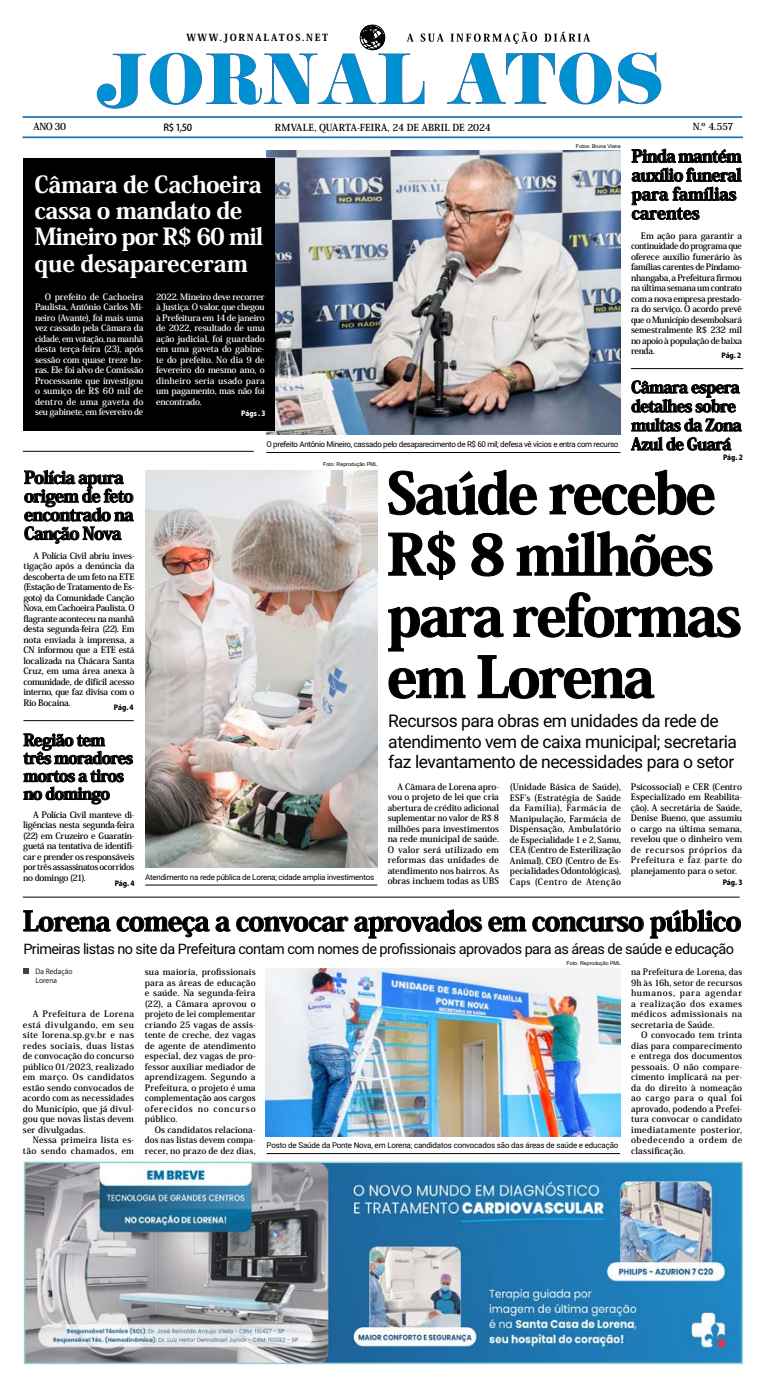
<style>
.page{position:relative;width:769px;height:1389px;background:#fff}
.page>*{position:absolute;margin:0;border:0;box-sizing:border-box;transform-origin:0 0}
.t1{font:800 56px/61.2px "Koz Min Pro";letter-spacing:-.04em;color:#000}
.t2{font:800 27.12px "Koz Min Pro";letter-spacing:-.03em;color:#000}
.t3{font:800 23.19px/26.2px "Koz Min Pro";letter-spacing:-.02em;color:#fff}
.t4{font:17.5px/20.1px "Roboto";letter-spacing:-.025em;color:#000}
.t5{font:800 16.97px/19px "Koz Min Pro";letter-spacing:-.04em;color:#000}
.t6{font:800 16.28px/19px "Koz Min Pro";letter-spacing:-.04em;color:#000}
.t7{font:800 16.19px/17.8px "Koz Min Pro";letter-spacing:-.04em;color:#000}
.t8{font:14.44px "Roboto";letter-spacing:-.035em;color:#000}
.t9{font:700 9.62px "Koz Min Pro";letter-spacing:.01em;color:#000}
.t10{font:800 9.62px "Koz Min Pro";letter-spacing:.18em;color:#000}
.t11{font:700 9.62px "Koz Min Pro";letter-spacing:-.015em;color:#000}
.t12{font:500 9.62px "Koz Go Pro";color:#000}
.t13{font:700 8.75px/10.5px "Koz Min Pro";letter-spacing:.005em;color:#000;text-align:justify}
.t14{font:700 8.75px/10.5px "Koz Min Pro";letter-spacing:-.015em;color:#fff;text-align:justify}
.t15{font:700 8.75px/10.5px "Koz Min Pro";letter-spacing:.005em;color:#000;text-align:justify;scale:.96 1}
.t16{font:700 8.75px/10.5px "Koz Min Pro";letter-spacing:.035em;color:#000;text-align:right}
.t17{font:7.96px "Roboto";letter-spacing:-.03em;color:#000}
.t18{font:800 7.09px "Koz Go Pro";letter-spacing:-.01em;color:#000}
.t19{font:800 7.09px "Koz Go Pro";color:#fff}
.t20{font:7px/8.8px "Koz Go Pro";color:#000}
.t21{font:5.25px "Arial";color:#000}
</style>
<div class="page">
<hr style="left:23px;top:116px;width:719px;height:2px;background:#2178b5">
<hr style="left:23px;top:136px;width:720px;height:2px;background:#2178b5">
<img style="left:27px;top:1165px;width:713px;height:196px">
<div style="left:24px;top:1162px;width:719px;height:202px;border:2px solid #90d1d3"></div>
<svg style="left:618px;top:52px;width:44px;height:53px"></svg>
<svg style="left:96px;top:24px;width:516px;height:85px"></svg>
<svg style="left:388px;top:470px;width:149px;height:45px"></svg>
<svg style="left:550px;top:470px;width:164px;height:45px"></svg>
<svg style="left:388px;top:531px;width:67px;height:49px"></svg>
<svg style="left:472px;top:533px;width:31px;height:43px"></svg>
<svg style="left:517px;top:531px;width:195px;height:45px"></svg>
<svg style="left:388px;top:592px;width:352px;height:107px"></svg>
<hr style="left:23px;top:897px;width:716px;height:1px;background:#000">
<svg style="left:24px;top:910px;width:87px;height:22px"></svg>
<svg style="left:117px;top:917px;width:93px;height:20px"></svg>
<svg style="left:216px;top:917px;width:14px;height:15px"></svg>
<svg style="left:236px;top:917px;width:112px;height:15px"></svg>
<svg style="left:354px;top:910px;width:128px;height:28px"></svg>
<svg style="left:489px;top:917px;width:37px;height:15px"></svg>
<svg style="left:533px;top:917px;width:110px;height:15px"></svg>
<svg style="left:650px;top:910px;width:91px;height:28px"></svg>
<svg style="left:24px;top:968px;width:5px;height:6px"></svg>
<hr style="left:267px;top:1153px;width:353px;height:1px;background:#000">
<hr style="left:266px;top:452px;width:354px;height:1px;background:#000">
<hr style="left:631px;top:368px;width:112px;height:1px;background:#000">
<hr style="left:23px;top:451px;width:231px;height:1px;background:#000">
<hr style="left:145px;top:885px;width:232px;height:1px;background:#000">
<img style="left:266px;top:968px;width:354px;height:169px">
<img style="left:266px;top:151px;width:355px;height:283px">
<div style="left:23px;top:158px;width:251px;height:272px;background:#000"></div>
<img style="left:145px;top:470px;width:232px;height:398px">
<hr style="left:23px;top:720px;width:111px;height:1px;background:#000">
<svg style="left:632px;top:149px;width:109px;height:72px"></svg>
<svg style="left:24px;top:470px;width:110px;height:73px"></svg>
<svg style="left:631px;top:380px;width:111px;height:71px"></svg>
<svg style="left:24px;top:734px;width:109px;height:70px"></svg>
<p class="t10" style="left:186px;top:30px;width:143px">WWW.JORNALATOS.NET</p>
<p class="t11" style="left:33px;top:120px;width:34px">ANO 30</p>
<p class="t12" style="left:163px;top:121px;width:30px">R$ 1,50</p>
<p class="t9" style="left:275px;top:121px;width:218px">RMVALE, QUARTA-FEIRA, 24 DE ABRIL DE 2024</p>
<p class="t11" style="left:693px;top:120px;width:42px">N.º 4.557</p>
<h3 class="t3" style="left:34px;top:170px;width:230px">Câmara de Cachoeira cassa o mandato de<br>Mineiro por R$ 60 mil que desapareceram</h3>
<p class="t14" style="left:35px;top:291px;width:110px;text-indent:10px">O prefeito de Cachoeira Paulista, Antônio Carlos Mi&shy;neiro (Avante), foi mais uma vez cassado pela Câmara da cidade, em votação, na manhã desta terça-feira (23), após sessão com quase treze ho&shy;ras. Ele foi alvo de Comissão Processante que investigou o sumiço de R$ 60 mil de dentro de uma gaveta do seu gabinete, em fevereiro de</p>
<p class="t14" style="left:156px;top:291px;width:110px">2022. Mineiro deve recorrer à Justiça. O valor, que chegou à Prefeitura em 14 de janeiro de 2022, resultado de uma ação judicial, foi guardado em uma gaveta do gabine&shy;te do prefeito. No dia 9 de fevereiro do mesmo ano, o dinheiro seria usado para um pagamento, mas não foi encontrado.</p>
<p class="t19" style="left:241px;top:409px;width:26px">Págs . 3</p>
<p class="t21" style="left:576px;top:143px;width:46px">Fotos: Bruna Viana</p>
<p class="t17" style="left:266px;top:439px;width:353px">O prefeito Antônio Mineiro, cassado pelo desaparecimento de R$ 60 mil; defesa vê vícios e entra com recurso</p>
<p class="t21" style="left:323px;top:460px;width:56px">Foto: Reprodução PML</p>
<h3 class="t5" style="left:631px;top:146px;width:112px">Pinda mantém auxílio funeral para famílias carentes</h3>
<p class="t13" style="left:631px;top:230px;width:113px;text-indent:10px">Em ação para garantir a continuidade do programa que oferece auxílio funerário às famílias carentes de Pindamo&shy;nhangaba, a Prefeitura firmou na última semana um contrato com a nova empresa prestado&shy;ra do serviço. O acordo prevê que o Município desembolsará semestralmente R$ 232 mil no apoio à população de baixa renda.</p>
<p class="t18" style="left:721px;top:351px;width:21px">Pág. 2</p>
<h3 class="t6" style="left:631px;top:377px;width:112px">Câmara espera detalhes sobre multas da Zona<br>Azul de Guará</h3>
<p class="t18" style="left:723px;top:452px;width:21px">Pág. 2</p>
<h3 class="t5" style="left:24px;top:467px;width:111px;line-height:18.6px">Polícia apura origem de feto encontrado na<br>Canção Nova</h3>
<p class="t13" style="left:23px;top:550px;width:113px;text-indent:10px">A Polícia Civil abriu inves&shy;tigação após a denúncia da descoberta de um feto na ETE (Estação de Tratamento de Es&shy;goto) da Comunidade Canção Nova, em Cachoeira Paulista. O flagrante aconteceu na manhã desta segunda-feira (22). Em nota enviada à imprensa, a CN informou que a ETE está localizada na Chácara Santa Cruz, em uma área anexa à comunidade, de difícil acesso interno, que faz divisa com o Rio Bocaina.</p>
<p class="t18" style="left:114px;top:703px;width:21px">Pág. 4</p>
<h3 class="t7" style="left:23px;top:730px;width:111px">Região tem três moradores mortos a tiros no domingo</h3>
<p class="t13" style="left:23px;top:809px;width:113px;text-indent:10px">A Polícia Civil manteve di&shy;ligências nesta segunda-feira (22) em Cruzeiro e Guaratin&shy;guetá na tentativa de identifi&shy;car e prender os responsáveis por três assassinatos ocorridos no domingo (21).</p>
<p class="t18" style="left:115px;top:879px;width:21px">Pág. 4</p>
<p class="t17" style="left:145px;top:871px;width:230px">Atendimento na rede pública de Lorena; cidade amplia investimentos</p>
<h1 class="t1" style="left:387px;top:460px;width:356px">Saúde recebe<br>R$ 8 milhões para reformas em Lorena</h1>
<h3 class="t4" style="left:388px;top:711px;width:350px">Recursos para obras em unidades da rede de atendimento vem de caixa municipal; secretaria faz levantamento de necessidades para o setor</h3>
<p class="t13" style="left:388px;top:781px;width:113px;text-indent:10px">A Câmara de Lorena apro&shy;vou o projeto de lei que cria abertura de crédito adicional suplementar no valor de R$ 8 milhões para investimentos na rede municipal de saúde.<br>O valor será utilizado em reformas das unidades de atendimento nos bairros. As obras incluem todas as UBS</p>
<p class="t13" style="left:510px;top:781px;width:113px">(Unidade Básica de Saúde), ESF’s (Estratégia de Saúde da Família), Farmácia de Manipulação, Farmácia de Dispensação, Ambulatório de Especialidade 1 e 2, Samu, CEA (Centro de Esterilização Animal), CEO (Centro de Es&shy;pecialidades Odontológicas), Caps (Centro de Atenção</p>
<p class="t13" style="left:631px;top:781px;width:113px">Psicossocial) e CER (Centro Especializado em Reabilita&shy;ção). A secretária de Saúde, Denise Bueno, que assumiu o cargo na última semana, revelou que o dinheiro vem de recursos próprios da Prefeitura e faz parte do planejamento para o setor.</p>
<p class="t18" style="left:723px;top:877px;width:21px">Pág. 3</p>
<h2 class="t2" style="left:23px;top:901px;width:720px">Lorena começa a convocar aprovados em concurso público</h2>
<h3 class="t8" style="left:23px;top:939px;width:712px">Primeiras listas no site da Prefeitura contam com nomes de profissionais aprovados para as áreas de saúde e educação</h3>
<p class="t20" style="left:36px;top:967px;width:39px">Da Redação<br>Lorena</p>
<p class="t13" style="left:145px;top:966px;width:112px">sua maioria, profissionais para as áreas de educação e saúde. Na segunda-feira (22), a Câmara aprovou o projeto de lei complementar criando 25 vagas de assis&shy;tente de creche, dez vagas de agente de atendimento especial, dez vagas de pro&shy;fessor auxiliar mediador de aprendizagem. Segundo a Prefeitura, o projeto é uma complementação aos cargos oferecidos no concurso público.</p>
<p class="t13" style="left:145px;top:1124px;width:112px;text-indent:10px">Os candidatos relaciona&shy;dos nas listas devem compa&shy;recer, no prazo de dez dias,</p>
<p class="t13" style="left:23px;top:1008px;width:113px;text-indent:10px">A Prefeitura de Lorena está divulgando, em seu site lorena.sp.gv.br e nas redes sociais, duas listas de convocação do concurso público 01/2023, realizado em março. Os candidatos estão sendo convocados de acordo com as necessidades do Município, que já divul&shy;gou que novas listas devem ser divulgadas.</p>
<p class="t16" style="left:23px;top:1134px;width:113px">Nessa primeira lista es&shy;tão sendo chamados, em</p>
<p class="t21" style="left:567px;top:959px;width:56px">Foto: Reprodução PML</p>
<p class="t17" style="left:267px;top:1140px;width:353px">Posto de Saúde da Ponte Nova, em Lorena; candidatos convocados são das áreas de saúde e educação</p>
<p class="t15" style="left:631px;top:966px;width:117px">na Prefeitura de Lorena, das 9h às 16h, setor de recursos humanos, para agendar a realização dos exames médicos admissionais na secretaria de Saúde.</p>
<p class="t13" style="left:631px;top:1029px;width:113px;text-indent:10px">O convocado tem trinta dias para comparecimento e entrega dos documentos pessoais. O não compare&shy;cimento implicará na per&shy;da do direito à nomeação ao cargo para o qual foi aprovado, podendo a Prefei&shy;tura convocar o candidato imediatamente posterior, obedecendo a ordem de classificação.</p>
</div>
